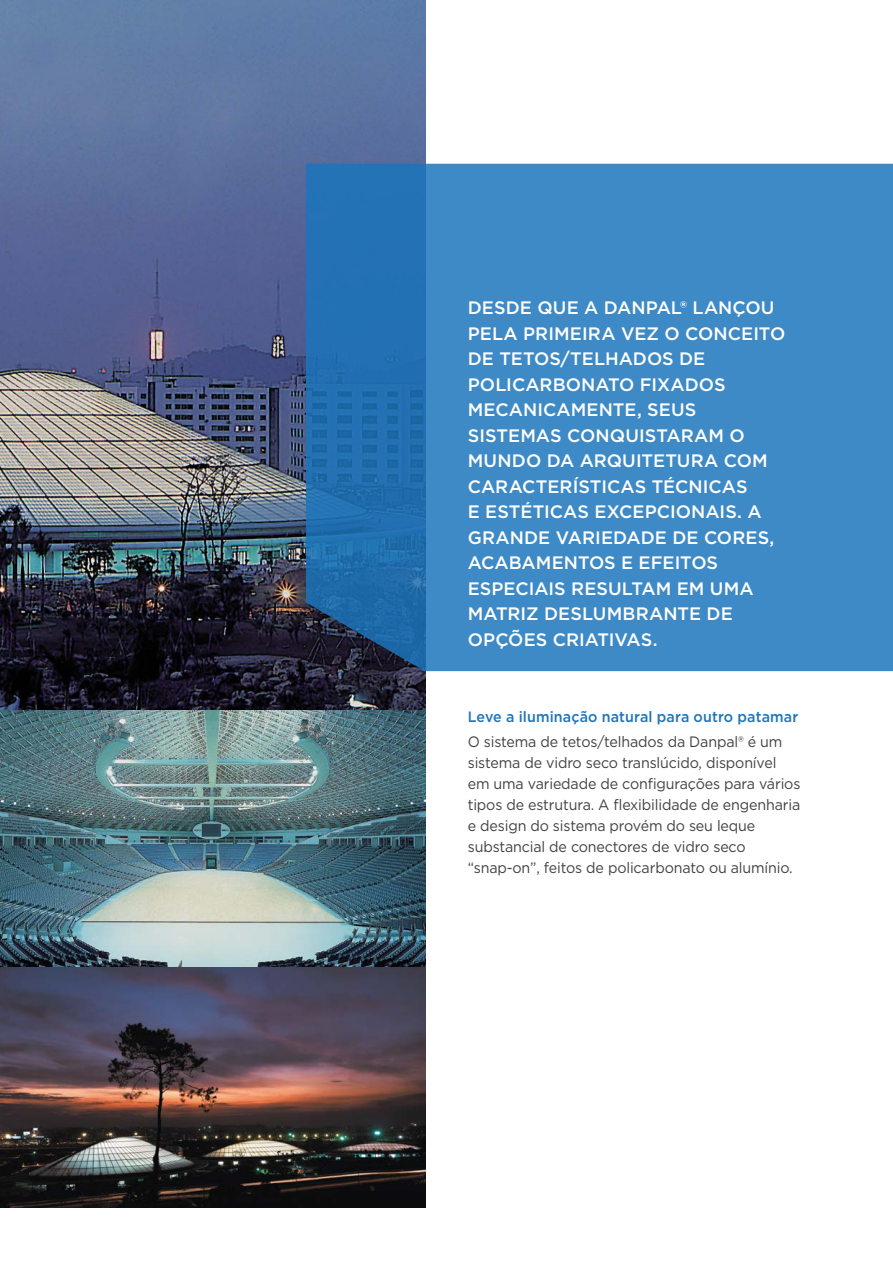
<style>
.page{position:relative;width:893px;height:1263px;background:#fff}
.page>*{position:absolute;margin:0;border:0;box-sizing:border-box;transform-origin:0 0}
.t1{font:500 18px/25.5px "Gotham";color:#fff}
.t2{font:15px/21px "Gotham";letter-spacing:-.01em;color:#414042;scale:.95 1}
.t3{font:500 15px "Gotham";letter-spacing:.01em;color:#1c75bc;scale:.95 1}
</style>
<div class="page">
<img style="left:0;top:0;width:425px;height:711px">
<svg style="left:306px;top:164px;width:587px;height:507px;background:#3883bf"></svg>
<img style="left:0;top:711px;width:425px;height:496px">
<p class="t1" style="left:468px;top:295px;width:319px">DESDE QUE A DANPAL® LANÇOU<br>PELA PRIMEIRA VEZ O CONCEITO<br>DE TETOS/TELHADOS DE<br>POLICARBONATO FIXADOS<br>MECANICAMENTE, SEUS<br>SISTEMAS CONQUISTARAM O<br>MUNDO DA ARQUITETURA COM<br>CARACTERÍSTICAS TÉCNICAS<br>E ESTÉTICAS EXCEPCIONAIS. A<br>GRANDE VARIEDADE DE CORES,<br>ACABAMENTOS E EFEITOS<br>ESPECIAIS RESULTAM EM UMA<br>MATRIZ DESLUMBRANTE DE<br>OPÇÕES CRIATIVAS.</p>
<p class="t3" style="left:468px;top:707px;width:349px">Leve a iluminação natural para outro patamar</p>
<p class="t2" style="left:468px;top:731px;width:352px">O sistema de tetos/telhados da Danpal® é um sistema de vidro seco translúcido, disponível em uma variedade de configurações para vários tipos de estrutura. A flexibilidade de engenharia e design do sistema provém do seu leque substancial de conectores de vidro seco “snap-on”, feitos de policarbonato ou alumínio.</p>
</div>
